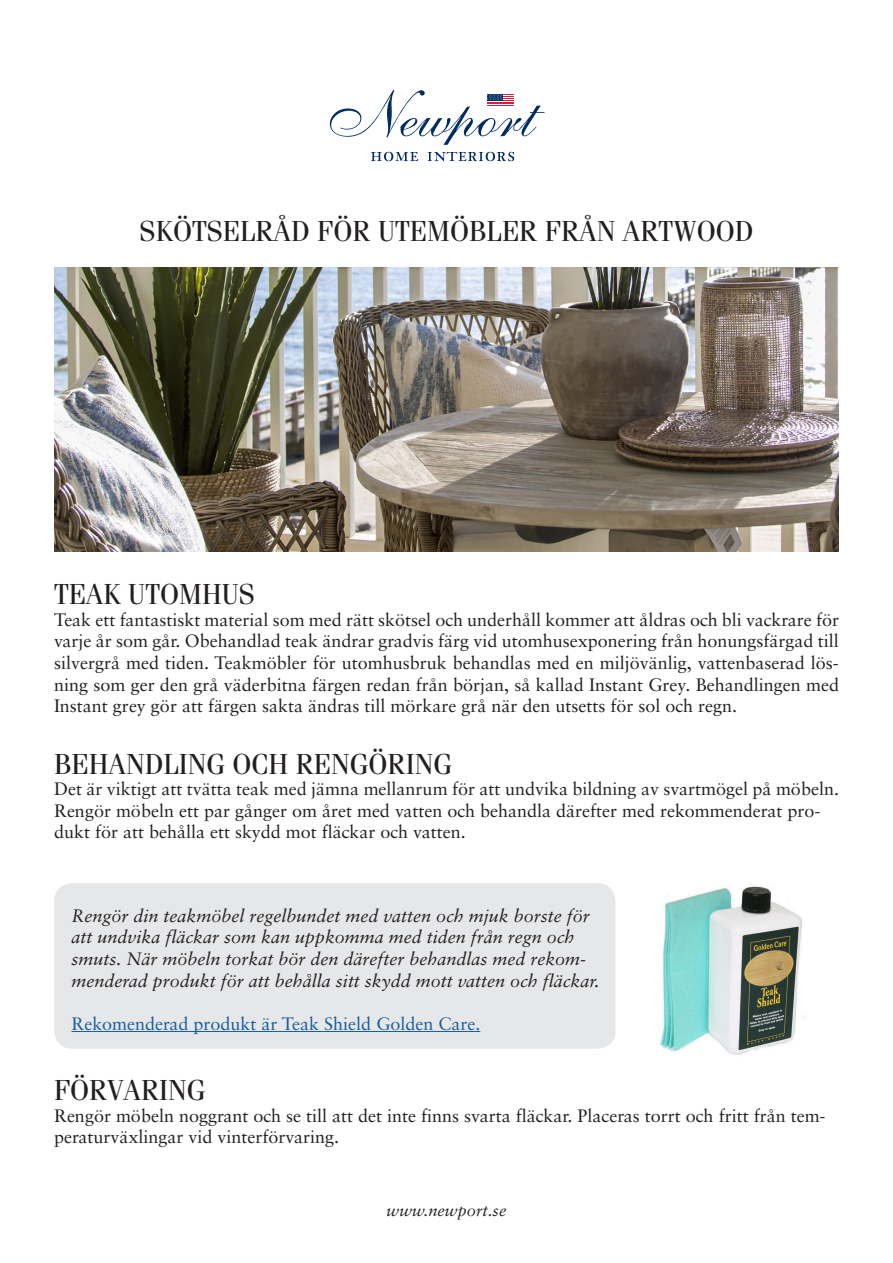
<style>
.page{position:relative;width:893px;height:1263px;background:#fff}
.page>*{position:absolute;margin:0;border:0;box-sizing:border-box;transform-origin:0 0}
.t1{font:30px "Fenice EF";color:#231f20}
.t2{font:18px/21.6px "Sabon";color:#231f20}
.t3{font:italic 18px/21.6px "Sabon";color:#231f20}
.t4{font:18px "Sabon";color:#175d9e}
.t5{font:italic 16.5px "Sabon";color:#231f20}
</style>
<div class="page">
<div style="left:54px;top:883px;width:561px;height:166px;background:#e6e7e9;border-radius:18px"></div>
<svg style="left:371px;top:152px;width:47px;height:9px"></svg>
<svg style="left:428px;top:152px;width:86px;height:9px"></svg>
<svg style="left:330px;top:90px;width:215px;height:55px"></svg>
<img style="left:54px;top:268px;width:785px;height:284px">
<hr style="left:71px;top:1031px;width:409px;height:1px;background:#175d9e">
<img style="left:660px;top:886px;width:145px;height:169px">
<p class="t1" style="left:140px;top:215px;width:615px">SKÖTSELRÅD FÖR UTEMÖBLER FRÅN ARTWOOD</p>
<p class="t1" style="left:54px;top:578px;width:202px">TEAK UTOMHUS</p>
<p class="t2" style="left:54px;top:608px;width:787px;text-align:justify">Teak ett fantastiskt material som med rätt skötsel och underhåll kommer att åldras och bli vackrare för varje år som går. Obehandlad teak ändrar gradvis färg vid utomhusexponering från honungsfärgad till silvergrå med tiden. Teakmöbler för utomhusbruk behandlas med en miljövänlig, vattenbaserad lös&shy;ning som ger den grå väderbitna färgen redan från början, så kallad Instant Grey. Behandlingen med Instant grey gör att färgen sakta ändras till mörkare grå när den utsetts för sol och regn.</p>
<p class="t1" style="left:54px;top:747px;width:400px">BEHANDLING OCH RENGÖRING</p>
<p class="t2" style="left:54px;top:778px;width:786px">Det är viktigt att tvätta teak med jämna mellanrum för att undvika bildning av svartmögel på möbeln.</p>
<p class="t2" style="left:54px;top:799px;width:768px">Rengör möbeln ett par gånger om året med vatten och behandla därefter med rekommenderat pro&shy;dukt för att behålla ett skydd mot fläckar och vatten.</p>
<p class="t3" style="left:71px;top:905px;width:530px">Rengör din teakmöbel regelbundet med vatten och mjuk borste för att undvika fläckar som kan uppkomma med tiden från regn och smuts. När möbeln torkat bör den därefter behandlas med rekom&shy;menderad produkt för att behålla sitt skydd mott vatten och fläckar.</p>
<p class="t4" style="left:71px;top:1013px;width:410px">Rekomenderad produkt är Teak Shield Golden Care.</p>
<p class="t1" style="left:54px;top:1074px;width:153px">FÖRVARING</p>
<p class="t2" style="left:54px;top:1104px;width:773px">Rengör möbeln noggrant och se till att det inte finns svarta fläckar. Placeras torrt och fritt från tem&shy;peraturväxlingar vid vinterförvaring.</p>
<p class="t5" style="left:387px;top:1200px;width:121px">www.newport.se</p>
</div>
